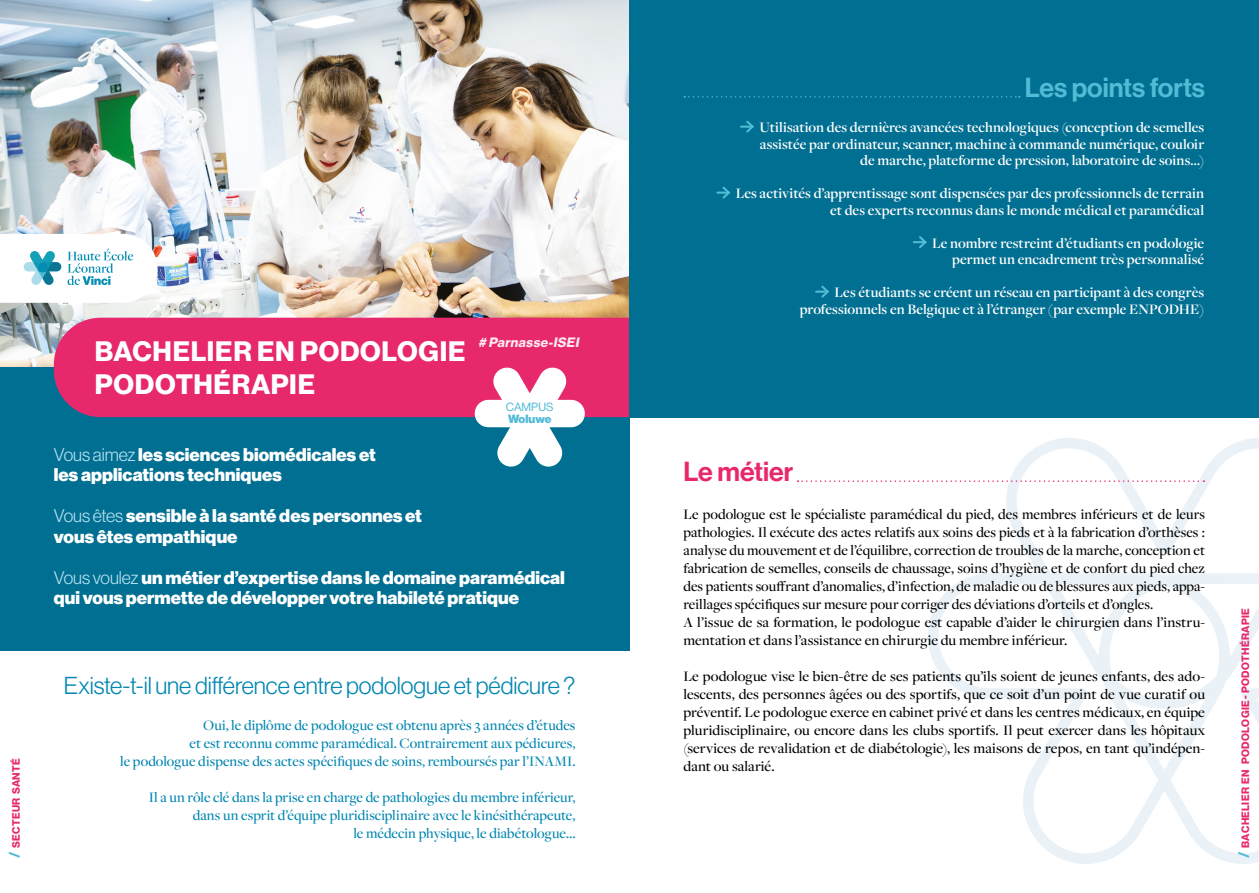
<style>
.page{position:relative;width:1259px;height:893px;background:#fff}
.page>*{position:absolute;margin:0;border:0;box-sizing:border-box;transform-origin:0 0}
.t1{font:27.6px/32.4px "N Haas Grotesk DS Pro 75 Bd";letter-spacing:.03em;color:#fff}
.t2{font:27px "N Haas Grotesk DS Pro 65 Md";color:#52bbd5}
.t3{font:27px "N Haas Grotesk DS Pro 65 Md";color:#e7286d}
.t4{font:24px "N Haas Grotesk DS Pro 45 Lt";letter-spacing:-.005em;color:#0086b0}
.t5{font:18px/20.5px "N Haas Grotesk DS Pro 95 Blk";letter-spacing:.005em;color:#fff}
.t6{font:500 15px/18px "Freight Disp Pro";color:#000}
.t7{font:600 15px/16.5px "Freight Disp Pro";color:#fff;text-align:right}
.t8{font:500 15px/18px "Freight Disp Pro";color:#0086b0;text-align:right}
.t9{font:italic 13.35px "N Haas Grotesk DS Pro 75 Bd";color:#fff}
.t10{font:11.7px "N Haas Grotesk DS Pro 55 Rg";color:#52bbd5}
.t11{font:11.7px "N Haas Grotesk DS Pro 95 Blk";color:#52bbd5}
.t12{font:10.5px "N Haas Grotesk DS Pro 75 Bd";letter-spacing:.035em;color:#e7286d}
.s1{font-size:15px;color:#52bbd5}
.s2{font-family:"N Haas Grotesk DS Pro 45 Lt";color:#b8e1f1}
</style>
<div class="page">
<div style="left:0;top:335px;width:629px;height:316px;background:#006f92"></div>
<img style="left:0;top:0;width:629px;height:367px">
<div style="left:54px;top:318px;width:575px;height:99px;background:#e7286d"></div>
<svg style="left:475px;top:366px;width:110px;height:101px"></svg>
<div style="left:629px;top:0;width:630px;height:417px;background:#006f92"></div>
<svg style="left:928px;top:438px;width:331px;height:426px"></svg>
<svg style="left:684px;top:96px;width:335px;height:2px"></svg>
<svg style="left:797px;top:480px;width:407px;height:2px"></svg>
<svg style="left:741px;top:120px;width:13px;height:13px"></svg>
<svg style="left:717px;top:186px;width:14px;height:13px"></svg>
<svg style="left:914px;top:236px;width:13px;height:12px"></svg>
<svg style="left:816px;top:285px;width:13px;height:13px"></svg>
<svg style="left:0;top:234px;width:158px;height:69px"></svg>
<p class="t12" style="left:10px;top:858px;width:101px;rotate:-90deg"><span class="s1">/</span> SECTEUR SANTÉ</p>
<h1 class="t1" style="left:95px;top:336px;width:372px">BACHELIER EN PODOLOGIE<br>PODOTHÉRAPIE</h1>
<p class="t9" style="left:478px;top:335px;width:105px"># Parnasse-ISEI</p>
<p class="t10" style="left:506px;top:400px;width:49px">CAMPUS</p>
<p class="t11" style="left:508px;top:412px;width:45px">Woluwe</p>
<p class="t5" style="left:54px;top:444px;width:323px"><span class="s2">Vous aimez</span> les sciences biomédicales et les applications techniques</p>
<p class="t5" style="left:54px;top:506px;width:369px"><span class="s2">Vous êtes</span> sensible à la santé des personnes et vous êtes empathique</p>
<p class="t5" style="left:54px;top:567px;width:512px"><span class="s2">Vous voulez</span> un métier d’expertise dans le domaine paramédical qui vous permette de développer votre habileté pratique</p>
<h3 class="t4" style="left:64px;top:672px;width:513px">Existe-t-il une différence entre podologue et pédicure ?</h3>
<p class="t8" style="left:120px;top:716px;width:457px">Oui, le diplôme de podologue est obtenu après 3 années d’études<br>et est reconnu comme paramédical. Contrairement aux pédicures,<br>le podologue dispense des actes spécifiques de soins, remboursés par l’INAMI.</p>
<p class="t8" style="left:149px;top:788px;width:428px">Il a un rôle clé dans la prise en charge de pathologies du membre inférieur, dans un esprit d’équipe pluridisciplinaire avec le kinésithérapeute,<br>le médecin physique, le diabétologue…</p>
<h2 class="t2" style="left:1024px;top:72px;width:182px">Les points forts</h2>
<p class="t7" style="left:759px;top:119px;width:446px">Utilisation des dernières avancées technologiques (conception de semelles assistée par ordinateur, scanner, machine à commande numérique, couloir de marche, plateforme de pression, laboratoire de soins…)</p>
<p class="t7" style="left:736px;top:185px;width:470px">Les activités d’apprentissage sont dispensées par des professionnels de terrain et des experts reconnus dans le monde médical et paramédical</p>
<p class="t7" style="left:932px;top:234px;width:273px">Le nombre restreint d’étudiants en podologie permet un encadrement très personnalisé</p>
<p class="t7" style="left:800px;top:284px;width:406px">Les étudiants se créent un réseau en participant à des congrès professionnels en Belgique et à l’étranger (par exemple ENPODHE)</p>
<h2 class="t3" style="left:683px;top:456px;width:111px">Le métier</h2>
<p class="t6" style="left:683px;top:505px;width:523px">Le podologue est le spécialiste paramédical du pied, des membres inférieurs et de leurs pathologies. Il exécute des actes relatifs aux soins des pieds et à la fabrication d’orthèses : analyse du mouvement et de l’équilibre, correction de troubles de la marche, conception et fabrication de semelles, conseils de chaussage, soins d’hygiène et de confort du pied chez des patients souffrant d’anomalies, d’infection, de maladie ou de blessures aux pieds, appa&shy;reillages spécifiques sur mesure pour corriger des déviations d’orteils et d’ongles.<br>A l’issue de sa formation, le podologue est capable d’aider le chirurgien dans l’instru&shy;mentation et dans l’assistance en chirurgie du membre inférieur.</p>
<p class="t6" style="left:683px;top:667px;width:523px;text-align:justify">Le podologue vise le bien-être de ses patients qu’ils soient de jeunes enfants, des ado&shy;lescents, des personnes âgées ou des sportifs, que ce soit d’un point de vue curatif ou préventif. Le podologue exerce en cabinet privé et dans les centres médicaux, en équipe pluridisciplinaire, ou encore dans les clubs sportifs. Il peut exercer dans les hôpitaux (services de revalidation et de diabétologie), les maisons de repos, en tant qu’indépen&shy;dant ou salarié.</p>
<p class="t12" style="left:1239px;top:858px;width:251px;rotate:-90deg"><span class="s1">/</span> BACHELIER EN PODOLOGIE - PODOTHÉRAPIE</p>
</div>
